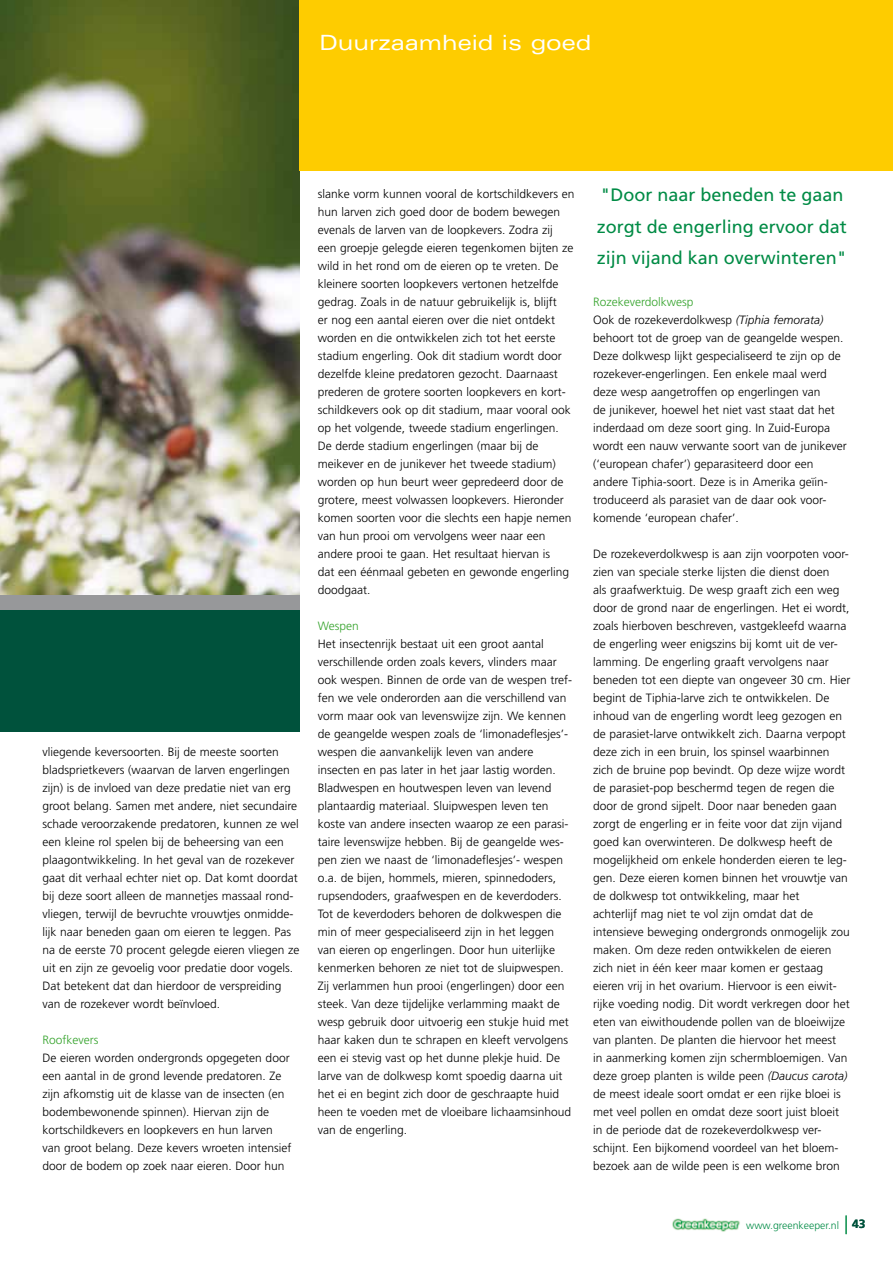
<style>
.page{position:relative;width:893px;height:1263px;background:#fff}
.page>*{position:absolute;margin:0;border:0;box-sizing:border-box;transform-origin:0 0}
.t1{font:expanded 21px "Univers";color:#fff}
.t2{font:18px/31.5px "Frutiger";color:#008b45}
.t3{font:300 12px/18px "Frutiger";color:#000}
.t4{font:300 12px "Frutiger";color:#35a32c}
.t5{font:700 12px "Frutiger";color:#00523c}
.t6{font:300 10.5px "Frutiger";color:#008b45}
.s1{color:#35a32c}
.s2{font-style:italic}
</style>
<div class="page">
<img style="left:672px;top:1218px;width:68px;height:14px">
<svg style="left:846px;top:1215px;width:1px;height:19px"></svg>
<img style="left:0;top:0;width:300px;height:595px">
<div style="left:0;top:595px;width:300px;height:20px;background:#97989a"></div>
<div style="left:300px;top:0;width:593px;height:170px;background:#fecc00"></div>
<div style="left:0;top:610px;width:300px;height:121px;background:#00523c"></div>
<h1 class="t1" style="left:319px;top:30px;width:273px">Duurzaamheid is goed</h1>
<p class="t3" style="left:43px;top:743px;width:258px">vliegende keversoorten. Bij de meeste soorten bladsprietkevers (waarvan de larven engerlingen zijn) is de invloed van deze predatie niet van erg groot belang. Samen met andere, niet secundaire schade veroorzakende predatoren, kunnen ze wel een kleine rol spelen bij de beheersing van een plaagontwikkeling. In het geval van de rozekever gaat dit verhaal echter niet op. Dat komt doordat bij deze soort alleen de mannetjes massaal rond&shy;vliegen, terwijl de bevruchte vrouwtjes onmidde&shy;lijk naar beneden gaan om eieren te leggen. Pas na de eerste 70 procent gelegde eieren vliegen ze uit en zijn ze gevoelig voor predatie door vogels.<br>Dat betekent dat dan hierdoor de verspreiding van de rozekever wordt beïnvloed.</p>
<p class="t4" style="left:43px;top:1033px;width:58px">Roofkevers</p>
<p class="t3" style="left:43px;top:1049px;width:250px">De eieren worden ondergronds opgegeten door een aantal in de grond levende predatoren. Ze zijn afkomstig uit de klasse van de insecten (en bodembewonende spinnen). Hiervan zijn de kortschildkevers en loopkevers en hun larven van groot belang. Deze kevers wroeten intensief door de bodem op zoek naar eieren. Door hun</p>
<p class="t3" style="left:318px;top:185px;width:258px">slanke vorm kunnen vooral de kortschildkevers en hun larven zich goed door de bodem bewegen evenals de larven van de loopkevers. Zodra zij<br>een groepje gelegde eieren tegenkomen bijten ze wild in het rond om de eieren op te vreten. De kleinere soorten loopkevers vertonen hetzelfde gedrag. Zoals in de natuur gebruikelijk is, blijft<br>er nog een aantal eieren over die niet ontdekt worden en die ontwikkelen zich tot het eerste stadium engerling. Ook dit stadium wordt door dezelfde kleine predatoren gezocht. Daarnaast prederen de grotere soorten loopkevers en kort&shy;schildkevers ook op dit stadium, maar vooral ook op het volgende, tweede stadium engerlingen.<br>De derde stadium engerlingen (maar bij de meikever en de junikever het tweede stadium) worden op hun beurt weer gepredeerd door de grotere, meest volwassen loopkevers. Hieronder komen soorten voor die slechts een hapje nemen van hun prooi om vervolgens weer naar een andere prooi te gaan. Het resultaat hiervan is<br>dat een éénmaal gebeten en gewonde engerling doodgaat.</p>
<p class="t4" style="left:318px;top:619px;width:43px">Wespen</p>
<p class="t3" style="left:318px;top:635px;width:256px">Het insectenrijk bestaat uit een groot aantal verschillende orden zoals kevers, vlinders maar ook wespen. Binnen de orde van de wespen tref&shy;fen we vele onderorden aan die verschillend van vorm maar ook van levenswijze zijn. We kennen de geangelde wespen zoals de ‘limonadeflesjes’- wespen die aanvankelijk leven van andere insecten en pas later in het jaar lastig worden.<br>Bladwespen en houtwespen leven van levend plantaardig materiaal. Sluipwespen leven ten koste van andere insecten waarop ze een parasi&shy;taire levenswijze hebben. Bij de geangelde wes&shy;pen zien we naast de ‘limonadeflesjes’- wespen o.a. de bijen, hommels, mieren, spinnedoders, rupsendoders, graafwespen en de keverdoders.<br>Tot de keverdoders behoren de dolkwespen die min of meer gespecialiseerd zijn in het leggen van eieren op engerlingen. Door hun uiterlijke kenmerken behoren ze niet tot de sluipwespen.<br>Zij verlammen hun prooi (engerlingen) door een steek. Van deze tijdelijke verlamming maakt de wesp gebruik door uitvoerig een stukje huid met haar kaken dun te schrapen en kleeft vervolgens een ei stevig vast op het dunne plekje huid. De larve van de dolkwesp komt spoedig daarna uit het ei en begint zich door de geschraapte huid heen te voeden met de vloeibare lichaamsinhoud van de engerling.</p>
<h2 class="t2" style="left:597px;top:179px;width:252px">"Door naar beneden te gaan zorgt de engerling ervoor dat zijn vijand kan overwinteren"</h2>
<p class="t3" style="left:593px;top:293px;width:255px"><span class="s1">Rozekeverdolkwesp<br></span>Ook de rozekeverdolkwesp <span class="s2">(Tiphia femorata) </span>behoort tot de groep van de geangelde wespen.<br>Deze dolkwesp lijkt gespecialiseerd te zijn op de rozekever-engerlingen. Een enkele maal werd deze wesp aangetroffen op engerlingen van<br>de junikever, hoewel het niet vast staat dat het inderdaad om deze soort ging. In Zuid-Europa wordt een nauw verwante soort van de junikever (‘european chafer’) geparasiteerd door een andere Tiphia-soort. Deze is in Amerika geïin&shy;troduceerd als parasiet van de daar ook voor&shy;komende ‘european chafer’.</p>
<p class="t3" style="left:593px;top:545px;width:259px">De rozekeverdolkwesp is aan zijn voorpoten voor&shy;zien van speciale sterke lijsten die dienst doen<br>als graafwerktuig. De wesp graaft zich een weg door de grond naar de engerlingen. Het ei wordt, zoals hierboven beschreven, vastgekleefd waarna de engerling weer enigszins bij komt uit de ver&shy;lamming. De engerling graaft vervolgens naar beneden tot een diepte van ongeveer 30 cm. Hier begint de Tiphia-larve zich te ontwikkelen. De inhoud van de engerling wordt leeg gezogen en de parasiet-larve ontwikkelt zich. Daarna verpopt deze zich in een bruin, los spinsel waarbinnen zich de bruine pop bevindt. Op deze wijze wordt de parasiet-pop beschermd tegen de regen die door de grond sijpelt. Door naar beneden gaan zorgt de engerling er in feite voor dat zijn vijand goed kan overwinteren. De dolkwesp heeft de mogelijkheid om enkele honderden eieren te leg&shy;gen. Deze eieren komen binnen het vrouwtje van de dolkwesp tot ontwikkeling, maar het<br>achterlijf mag niet te vol zijn omdat dat de intensieve beweging ondergronds onmogelijk zou maken. Om deze reden ontwikkelen de eieren zich niet in één keer maar komen er gestaag eieren vrij in het ovarium. Hiervoor is een eiwit&shy;rijke voeding nodig. Dit wordt verkregen door het eten van eiwithoudende pollen van de bloeiwijze van planten. De planten die hiervoor het meest<br>in aanmerking komen zijn schermbloemigen. Van deze groep planten is wilde peen <span class="s2">(Daucus carota) </span>de meest ideale soort omdat er een rijke bloei is met veel pollen en omdat deze soort juist bloeit in de periode dat de rozekeverdolkwesp ver&shy;schijnt. Een bijkomend voordeel van het bloem&shy;bezoek aan de wilde peen is een welkome bron</p>
<p class="t6" style="left:746px;top:1219px;width:94px">www.greenkeeper.nl</p>
<p class="t5" style="left:852px;top:1217px;width:15px">43</p>
</div>
